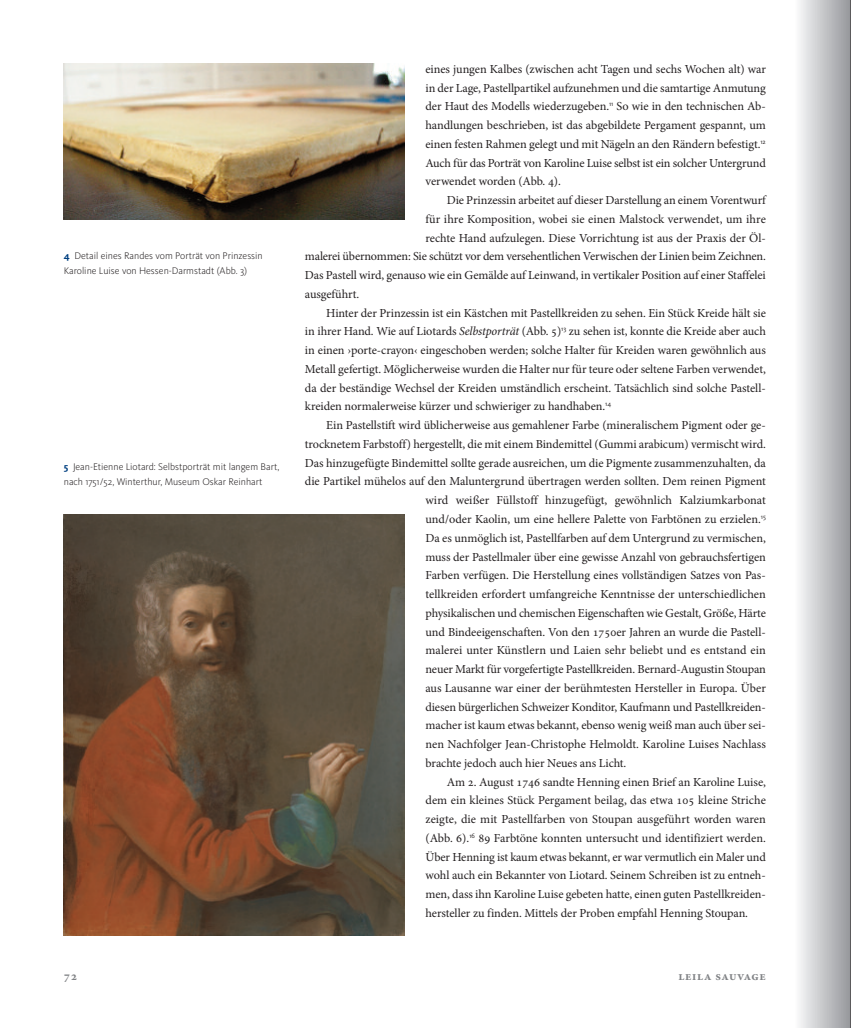
<style>
.page{position:relative;width:851px;height:1028px;background:#fff}
.page>*{position:absolute;margin:0;border:0;box-sizing:border-box;transform-origin:0 0}
.t1{font:12.25px/18.8px "Minion Pro";letter-spacing:-.005em;color:#231f20;text-align:justify}
.t2{font:700 12.25px "Minion Pro";letter-spacing:.05em;color:#808285}
.t3{font:300 10px/15px "Kievit Pro";color:#231f20}
.s1{font-family:"Kievit Sc Offc";font-weight:700;color:#014081}
.s2{font-style:italic}
</style>
<div class="page">
<hr style="left:850px;top:0;width:1px;height:1028px;background:#231f20">
<img style="left:64px;top:64px;width:340px;height:156px">
<img style="left:64px;top:514px;width:340px;height:421px">
<p class="t3" style="left:64px;top:249px;width:200px"><span class="s1">4</span> Detail eines Randes vom Porträt von Prinzessin<br>Karoline Luise von Hessen-Darmstadt (Abb. 3)</p>
<p class="t3" style="left:64px;top:460px;width:217px"><span class="s1">5</span> Jean-Etienne Liotard: Selbstporträt mit langem Bart, nach 1751/52, Winterthur, Museum Oskar Reinhart</p>
<p class="t2" style="left:64px;top:971px;width:15px">72</p>
<p class="t1" style="left:425px;top:61px;width:342px">eines jungen Kalbes (zwischen acht Tagen und sechs Wochen alt) war in der Lage, Pastellpartikel aufzunehmen und die samtartige Anmutung der Haut des Modells wiederzugeben.<sup>11</sup> So wie in den technischen Ab&shy;handlungen beschrieben, ist das abgebildete Pergament gespannt, um einen festen Rahmen gelegt und mit Nägeln an den Rändern befestigt.<sup>12<br></sup>Auch für das Porträt von Karoline Luise selbst ist ein solcher Untergrund verwendet worden (Abb. 4).</p>
<p class="t1" style="left:446px;top:192px;width:320px">Die Prinzessin arbeitet auf dieser Darstellung an einem Vorentwurf</p>
<p class="t1" style="left:425px;top:211px;width:342px">für ihre Komposition, wobei sie einen Malstock verwendet, um ihre</p>
<p class="t1" style="left:425px;top:229px;width:342px">rechte Hand aufzulegen. Diese Vorrichtung ist aus der Praxis der Öl-</p>
<p class="t1" style="left:305px;top:248px;width:462px">malerei übernommen: Sie schützt vor dem versehentlichen Verwischen der Linien beim Zeichnen.</p>
<p class="t1" style="left:305px;top:267px;width:462px">Das Pastell wird, genauso wie ein Gemälde auf Leinwand, in vertikaler Position auf einer Staffelei</p>
<p class="t1" style="left:305px;top:286px;width:56px">ausgeführt.</p>
<p class="t1" style="left:326px;top:304px;width:441px">Hinter der Prinzessin ist ein Kästchen mit Pastellkreiden zu sehen. Ein Stück Kreide hält sie</p>
<p class="t1" style="left:305px;top:323px;width:462px">in ihrer Hand. Wie auf Liotards <span class="s2">Selbstporträt</span> (Abb. 5)<sup>13</sup> zu sehen ist, konnte die Kreide aber auch</p>
<p class="t1" style="left:305px;top:342px;width:462px">in einen ›porte-crayon‹ eingeschoben werden; solche Halter für Kreiden waren gewöhnlich aus</p>
<p class="t1" style="left:305px;top:361px;width:462px">Metall gefertigt. Möglicherweise wurden die Halter nur für teure oder seltene Farben verwendet,</p>
<p class="t1" style="left:305px;top:379px;width:462px">da der beständige Wechsel der Kreiden umständlich erscheint. Tatsächlich sind solche Pastell-</p>
<p class="t1" style="left:305px;top:398px;width:308px">kreiden normalerweise kürzer und schwieriger zu handhaben.<sup>14</sup></p>
<p class="t1" style="left:326px;top:417px;width:441px">Ein Pastellstift wird üblicherweise aus gemahlener Farbe (mineralischem Pigment oder ge-</p>
<p class="t1" style="left:305px;top:436px;width:462px">trocknetem Farbstoff) hergestellt, die mit einem Bindemittel (Gummi arabicum) vermischt wird.</p>
<p class="t1" style="left:305px;top:454px;width:462px">Das hinzugefügte Bindemittel sollte gerade ausreichen, um die Pigmente zusammenzuhalten, da</p>
<p class="t1" style="left:305px;top:473px;width:462px">die Partikel mühelos auf den Maluntergrund übertragen werden sollten. Dem reinen Pigment</p>
<p class="t1" style="left:425px;top:492px;width:342px">wird weißer Füllstoff hinzugefügt, gewöhnlich Kalziumkarbonat</p>
<p class="t1" style="left:425px;top:511px;width:342px">und/oder Kaolin, um eine hellere Palette von Farbtönen zu erzielen.<sup>15</sup></p>
<p class="t1" style="left:425px;top:529px;width:342px">Da es unmöglich ist, Pastellfarben auf dem Untergrund zu vermischen,</p>
<p class="t1" style="left:425px;top:548px;width:342px">muss der Pastellmaler über eine gewisse Anzahl von gebrauchsfertigen</p>
<p class="t1" style="left:425px;top:567px;width:342px">Farben verfügen. Die Herstellung eines vollständigen Satzes von Pas-</p>
<p class="t1" style="left:425px;top:586px;width:342px">tellkreiden erfordert umfangreiche Kenntnisse der unterschiedlichen</p>
<p class="t1" style="left:425px;top:604px;width:342px">physikalischen und chemischen Eigenschaften wie Gestalt, Größe, Härte</p>
<p class="t1" style="left:425px;top:623px;width:342px">und Bindeeigenschaften. Von den 1750er Jahren an wurde die Pastell-</p>
<p class="t1" style="left:425px;top:642px;width:342px">malerei unter Künstlern und Laien sehr beliebt und es entstand ein</p>
<p class="t1" style="left:425px;top:661px;width:342px">neuer Markt für vorgefertigte Pastellkreiden. Bernard-Augustin Stoupan</p>
<p class="t1" style="left:425px;top:679px;width:342px">aus Lausanne war einer der berühmtesten Hersteller in Europa. Über</p>
<p class="t1" style="left:425px;top:698px;width:342px">diesen bürgerlichen Schweizer Konditor, Kaufmann und Pastellkreiden-</p>
<p class="t1" style="left:425px;top:717px;width:342px">macher ist kaum etwas bekannt, ebenso wenig weiß man auch über sei-</p>
<p class="t1" style="left:425px;top:736px;width:342px">nen Nachfolger Jean-Christophe Helmoldt. Karoline Luises Nachlass</p>
<p class="t1" style="left:425px;top:754px;width:202px">brachte jedoch auch hier Neues ans Licht.</p>
<p class="t1" style="left:446px;top:773px;width:320px">Am 2. August 1746 sandte Henning einen Brief an Karoline Luise,</p>
<p class="t1" style="left:425px;top:792px;width:342px">dem ein kleines Stück Pergament beilag, das etwa 105 kleine Striche</p>
<p class="t1" style="left:425px;top:811px;width:342px">zeigte, die mit Pastellfarben von Stoupan ausgeführt worden waren</p>
<p class="t1" style="left:425px;top:829px;width:342px">(Abb. 6).<sup>16</sup> 89 Farbtöne konnten untersucht und identifiziert werden.</p>
<p class="t1" style="left:425px;top:848px;width:342px">Über Henning ist kaum etwas bekannt, er war vermutlich ein Maler und</p>
<p class="t1" style="left:425px;top:867px;width:342px">wohl auch ein Bekannter von Liotard. Seinem Schreiben ist zu entneh-</p>
<p class="t1" style="left:425px;top:886px;width:342px">men, dass ihn Karoline Luise gebeten hatte, einen guten Pastellkreiden-</p>
<p class="t1" style="left:425px;top:904px;width:324px">hersteller zu finden. Mittels der Proben empfahl Henning Stoupan.</p>
<p class="t2" style="left:678px;top:971px;width:89px">Leila Sauvage</p>
</div>
